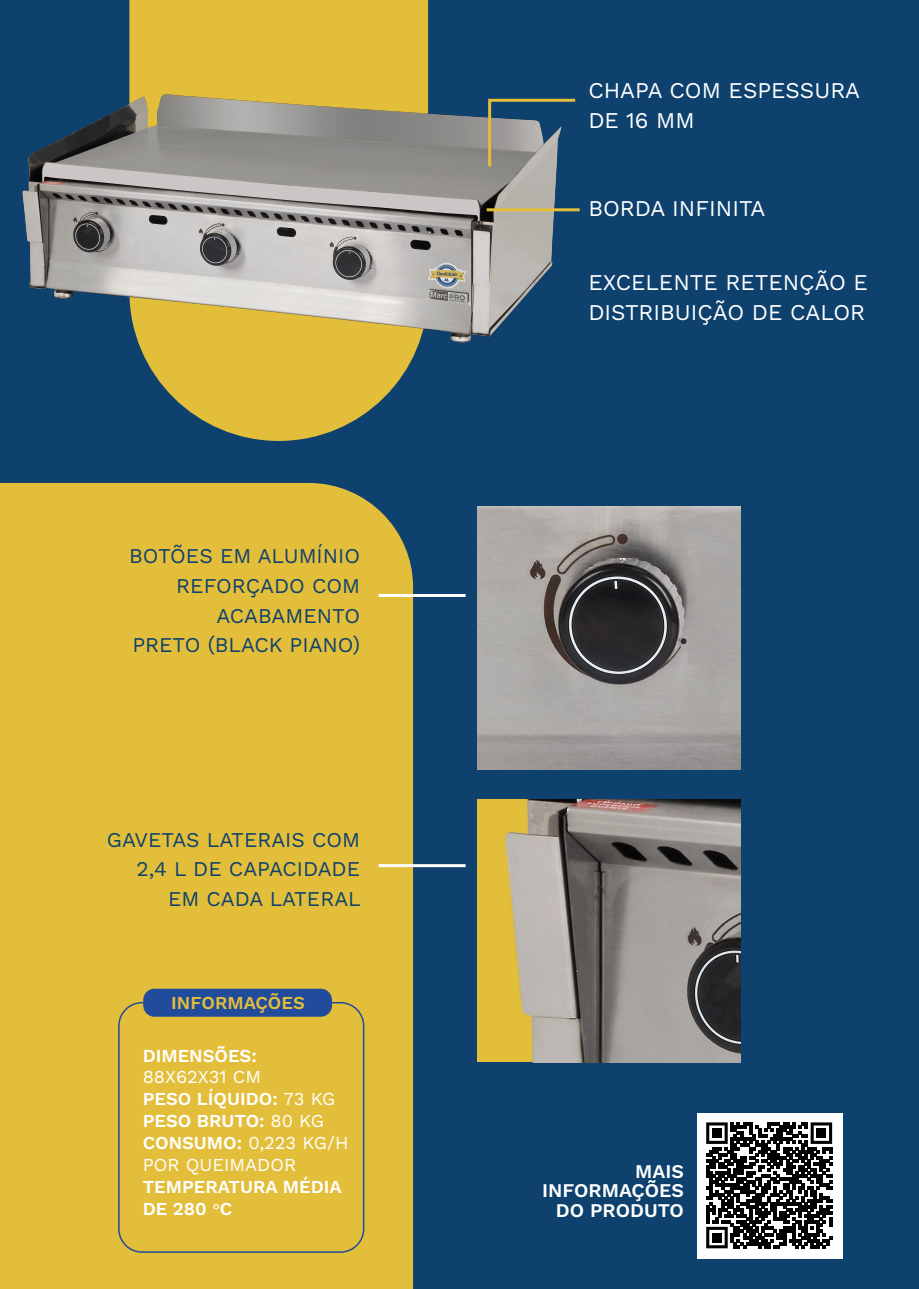
<style>
.page{position:relative;width:919px;height:1289px;background:#fff}
.page>*{position:absolute;margin:0;border:0;box-sizing:border-box;transform-origin:0 0}
.t1{font:22.5px/29.8px "Work Sans";color:#fff}
.t2{font:21px/29.8px "Work Sans";color:#0e416d;text-align:right}
.t3{font:600 19.35px/19.4px "Work Sans";color:#fff;text-align:right}
.t4{font:18.3px/21.9px "Work Sans";color:#fff}
.t5{font:600 18.3px/21.9px "Work Sans";color:#fff}
.t6{font:600 18.3px "Work Sans";color:#e3be3b}
.s1{font-weight:600}
.s2{font-weight:400;font-size:16.5px}
</style>
<div class="page">
<div style="left:0;top:0;width:918px;height:1288px;background:#0e416d"></div>
<div style="left:0;top:483px;width:413px;height:805px;background:#e3be3b"></div>
<div style="left:118px;top:1001px;width:246px;height:251px;border:2px solid #214b9b;border-radius:23px"></div>
<div style="left:143px;top:988px;width:189px;height:28px;background:#214b9b;border-radius:11px"></div>
<div style="left:697px;top:1113px;width:145px;height:146px;background:#fff"></div>
<svg style="left:706px;top:1122px;width:127px;height:127px;fill:#010101"></svg>
<svg style="left:706px;top:1122px;width:21px;height:21px"></svg>
<svg style="left:810px;top:1122px;width:22px;height:21px"></svg>
<svg style="left:706px;top:1226px;width:21px;height:22px"></svg>
<div style="left:712px;top:1128px;width:9px;height:9px;background:#010101"></div>
<div style="left:816px;top:1128px;width:9px;height:9px;background:#010101"></div>
<div style="left:712px;top:1232px;width:9px;height:10px;background:#010101"></div>
<svg style="left:129px;top:0;width:299px;height:441px;fill:#e3be3b"></svg>
<img style="left:23px;top:94px;width:538px;height:249px">
<hr style="left:486px;top:208px;width:93px;height:3px;background:#e3be3b">
<img style="left:477px;top:507px;width:263px;height:262px">
<div style="left:477px;top:799px;width:263px;height:263px;background:#e3be3b"></div>
<img style="left:505px;top:799px;width:235px;height:263px">
<hr style="left:378px;top:594px;width:87px;height:3px;background:#fff">
<hr style="left:378px;top:864px;width:87px;height:3px;background:#fff">
<svg style="left:486px;top:97px;width:90px;height:72px"></svg>
<p class="t2" style="left:129px;top:540px;width:233px">BOTÕES EM ALUMÍNIO<br>REFORÇADO COM<br>ACABAMENTO<br>PRETO (BLACK PIANO)</p>
<p class="t2" style="left:107px;top:823px;width:255px">GAVETAS LATERAIS COM<br>2,4 L DE CAPACIDADE<br>EM CADA LATERAL</p>
<p class="t6" style="left:171px;top:989px;width:135px">INFORMAÇÕES</p>
<p class="t5" style="left:143px;top:1043px;width:116px">DIMENSÕES:</p>
<p class="t4" style="left:143px;top:1065px;width:207px">88X62X31 CM<br><span class="s1">PESO LÍQUIDO:</span> 73 KG<br><span class="s1">PESO BRUTO:</span> 80 KG<br><span class="s1">CONSUMO:</span> 0,223 KG/H<br>POR QUEIMADOR</p>
<p class="t5" style="left:143px;top:1175px;width:200px">TEMPERATURA MÉDIA<br>DE 280 <span class="s2">°</span>C</p>
<p class="t1" style="left:588px;top:74px;width:273px">CHAPA COM ESPESSURA<br>DE 16 MM</p>
<p class="t1" style="left:588px;top:193px;width:178px">BORDA INFINITA</p>
<p class="t1" style="left:588px;top:266px;width:281px">EXCELENTE RETENÇÃO E<br>DISTRIBUIÇÃO DE CALOR</p>
<p class="t3" style="left:542px;top:1160px;width:143px">MAIS<br>INFORMAÇÕES<br>DO PRODUTO</p>
</div>
